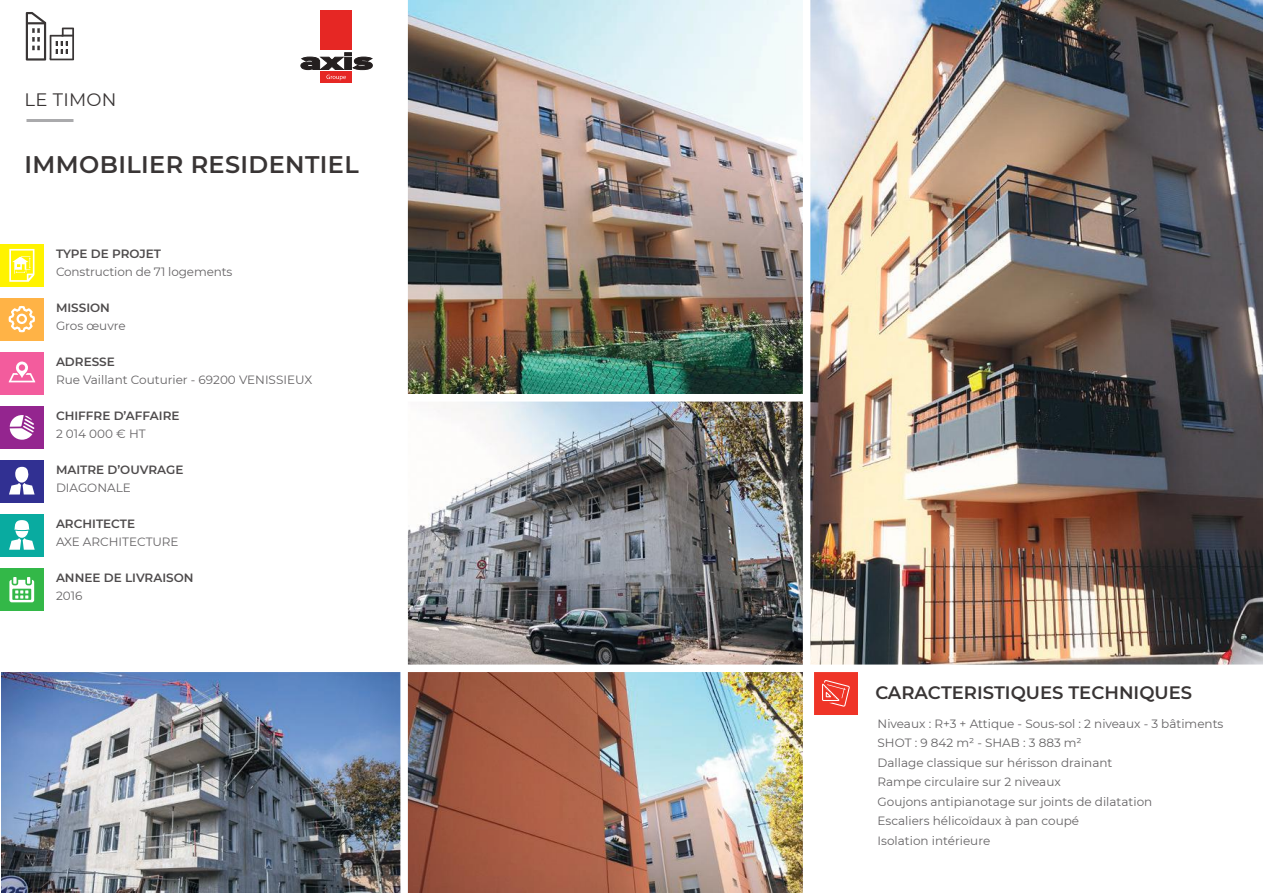
<style>
.page{position:relative;width:1263px;height:893px;background:#fff}
.page>*{position:absolute;margin:0;border:0;box-sizing:border-box;transform-origin:0 0}
.t1{font:600 24px "Montserrat";letter-spacing:.015em;color:#393535}
.t2{font:600 18px "Montserrat";color:#393535}
.t3{font:18px "Montserrat";letter-spacing:.015em;color:#393535}
.t4{font:12px/19.5px "Montserrat";color:#656365}
.t5{font:600 12px "Montserrat";color:#4e4b4c}
</style>
<div class="page">
<img style="left:1px;top:672px;width:802px;height:221px">
<img style="left:408px;top:402px;width:395px;height:263px">
<img style="left:408px;top:0;width:395px;height:394px">
<hr style="left:26px;top:119px;width:47px;height:3px;background:#aaaaac">
<svg style="left:26px;top:12px;width:48px;height:49px"></svg>
<div style="left:0;top:244px;width:44px;height:43px;background:#fff300"></div>
<div style="left:0;top:298px;width:44px;height:42px;background:#ffb346"></div>
<div style="left:0;top:352px;width:44px;height:42px;background:#f35c9d"></div>
<div style="left:0;top:406px;width:44px;height:42px;background:#94258f"></div>
<div style="left:0;top:460px;width:44px;height:42px;background:#313092"></div>
<div style="left:0;top:514px;width:44px;height:42px;background:#09aba0"></div>
<div style="left:0;top:568px;width:44px;height:42px;background:#33b848"></div>
<svg style="left:9px;top:249px;width:26px;height:33px"></svg>
<svg style="left:9px;top:306px;width:26px;height:26px"></svg>
<svg style="left:9px;top:361px;width:26px;height:21px"></svg>
<svg style="left:10px;top:415px;width:24px;height:25px"></svg>
<svg style="left:9px;top:467px;width:26px;height:27px"></svg>
<svg style="left:9px;top:520px;width:26px;height:30px"></svg>
<svg style="left:9px;top:577px;width:25px;height:25px"></svg>
<img style="left:810px;top:0;width:453px;height:665px">
<div style="left:814px;top:672px;width:44px;height:43px;background:#ef3427"></div>
<svg style="left:822px;top:680px;width:28px;height:27px"></svg>
<div style="left:400px;top:0;width:8px;height:893px;background:#fff"></div>
<div style="left:320px;top:71px;width:32px;height:12px;background:#e62724"></div>
<div style="left:320px;top:10px;width:32px;height:40px;background:#e62724"></div>
<svg style="left:301px;top:53px;width:71px;height:27px"></svg>
<h2 class="t3" style="left:25px;top:87px;width:94px">LE TIMON</h2>
<h1 class="t1" style="left:25px;top:148px;width:336px">IMMOBILIER RESIDENTIEL</h1>
<p class="t5" style="left:56px;top:245px;width:106px">TYPE DE PROJET</p>
<p class="t4" style="left:56px;top:262px;width:178px">Construction de 71 logements</p>
<p class="t5" style="left:56px;top:299px;width:56px">MISSION</p>
<p class="t4" style="left:56px;top:316px;width:71px">Gros œuvre</p>
<p class="t5" style="left:56px;top:353px;width:60px">ADRESSE</p>
<p class="t4" style="left:56px;top:370px;width:258px">Rue Vaillant Couturier - 69200 VENISSIEUX</p>
<p class="t5" style="left:56px;top:407px;width:125px">CHIFFRE D’AFFAIRE</p>
<p class="t4" style="left:56px;top:424px;width:91px">2 014 000 € HT</p>
<p class="t5" style="left:56px;top:461px;width:129px">MAITRE D’OUVRAGE</p>
<p class="t4" style="left:56px;top:478px;width:76px">DIAGONALE</p>
<p class="t5" style="left:56px;top:515px;width:81px">ARCHITECTE</p>
<p class="t4" style="left:56px;top:532px;width:124px">AXE ARCHITECTURE</p>
<p class="t5" style="left:56px;top:569px;width:139px">ANNEE DE LIVRAISON</p>
<p class="t4" style="left:56px;top:586px;width:28px">2016</p>
<h2 class="t2" style="left:875px;top:680px;width:318px">CARACTERISTIQUES TECHNIQUES</h2>
<p class="t4" style="left:878px;top:713px;width:347px">Niveaux : R+3 + Attique - Sous-sol : 2 niveaux - 3 bâtiments SHOT : 9 842 m² - SHAB : 3 883 m²<br>Dallage classique sur hérisson drainant<br>Rampe circulaire sur 2 niveaux<br>Goujons antipianotage sur joints de dilatation<br>Escaliers hélicoïdaux à pan coupé<br>Isolation intérieure</p>
</div>
